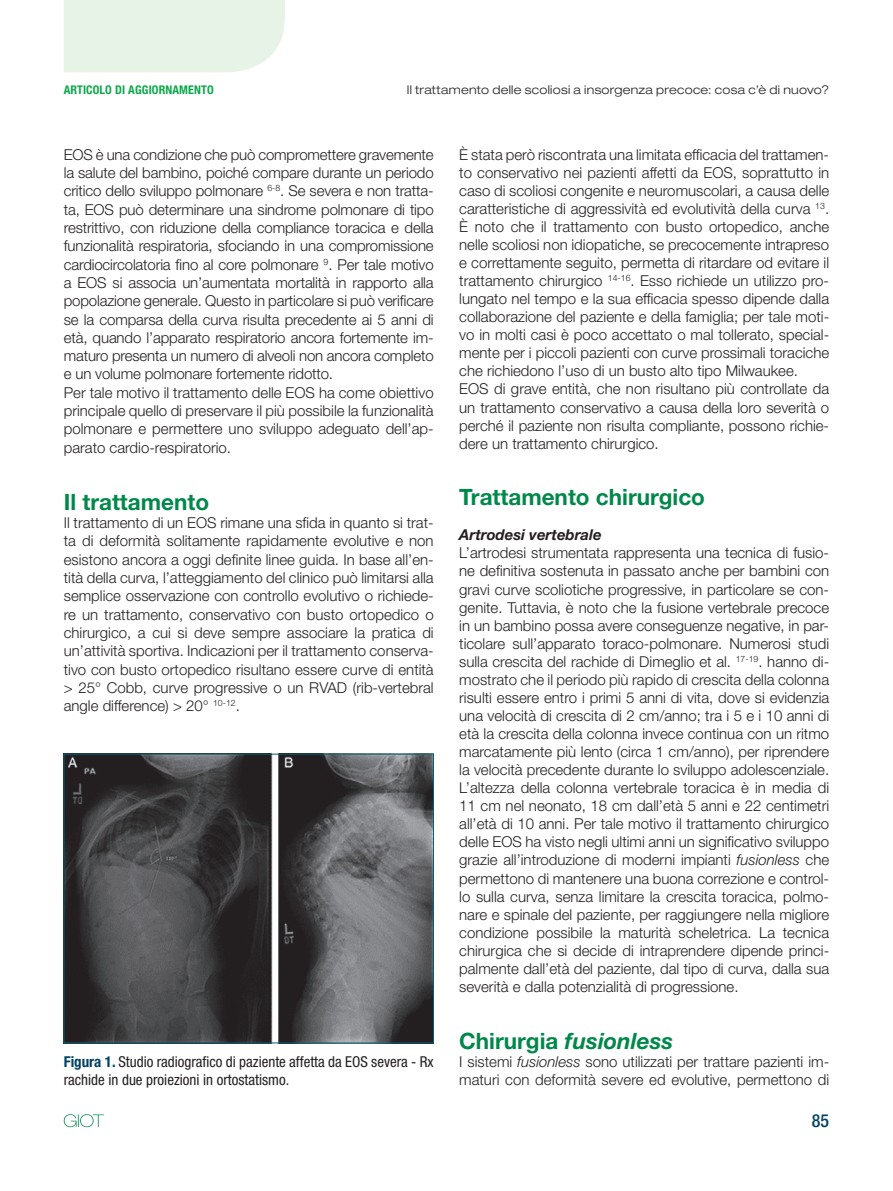
<style>
.page{position:relative;width:893px;height:1191px;background:#fff}
.page>*{position:absolute;margin:0;border:0;box-sizing:border-box;transform-origin:0 0}
.t1{font:700 22.5px "Helvetica Neue LT Std";color:#00884a}
.t2{font:italic 700 22.5px "Helvetica Neue LT Std";color:#00884a}
.t3{font:500 condensed 18px "Helvetica Neue LT Std";color:#004264}
.t4{font:300 15px/18px "Helvetica Neue LT Std";color:#231f20}
.t5{font:condensed 15px/18px "Helvetica Neue LT Std";color:#231f20}
.t6{font:italic 700 15px "Helvetica Neue LT Std";color:#231f20}
.t7{font:300 expanded 12px "Helvetica Neue LT Std";letter-spacing:.025em;color:#231f20}
.t8{font:700 condensed 12px "Helvetica Neue LT Std";letter-spacing:.01em;color:#0ca84b}
.s1{font-weight:700;color:#004264}
.s2{font-style:italic}
.s3{font-style:normal}
</style>
<div class="page">
<div style="left:64px;top:0;width:221px;height:72px;background:#e7f3e7"></div>
<svg style="left:64px;top:1114px;width:40px;height:13px"></svg>
<img style="left:66px;top:756px;width:366px;height:285px">
<div style="left:64px;top:754px;width:370px;height:289px;border:1px solid #0a5d73"></div>
<p class="t8" style="left:64px;top:82px;width:151px">ARTICOLO DI AGGIORNAMENTO</p>
<p class="t7" style="left:407px;top:82px;width:424px">Il trattamento delle scoliosi a insorgenza precoce: cosa c’è di nuovo?</p>
<p class="t4" style="left:64px;top:145px;width:371px">EOS è una condizione che può compromettere gravemente la salute del bambino, poiché compare durante un periodo critico dello sviluppo polmonare <sup>6-8</sup>. Se severa e non tratta&shy;ta, EOS può determinare una sindrome polmonare di tipo restrittivo, con riduzione della compliance toracica e della funzionalità respiratoria, sfociando in una compromissione cardiocircolatoria fino al core polmonare <sup>9</sup>. Per tale motivo a EOS si associa un’aumentata mortalità in rapporto alla popolazione generale. Questo in particolare si può verificare se la comparsa della curva risulta precedente ai 5 anni di età, quando l’apparato respiratorio ancora fortemente im&shy;maturo presenta un numero di alveoli non ancora completo e un volume polmonare fortemente ridotto.<br>Per tale motivo il trattamento delle EOS ha come obiettivo principale quello di preservare il più possibile la funzionalità polmonare e permettere uno sviluppo adeguato dell’ap&shy;parato cardio-respiratorio.</p>
<h1 class="t1" style="left:64px;top:488px;width:147px">Il trattamento</h1>
<p class="t4" style="left:64px;top:513px;width:371px;text-align:justify">Il trattamento di un EOS rimane una sfida in quanto si trat&shy;ta di deformità solitamente rapidamente evolutive e non esistono ancora a oggi definite linee guida. In base all’en&shy;tità della curva, l’atteggiamento del clinico può limitarsi alla semplice osservazione con controllo evolutivo o richiede&shy;re un trattamento, conservativo con busto ortopedico o chirurgico, a cui si deve sempre associare la pratica di un’attività sportiva. Indicazioni per il trattamento conserva&shy;tivo con busto ortopedico risultano essere curve di entità &gt; 25° Cobb, curve progressive o un RVAD (rib-vertebral angle difference) &gt; 20° <sup>10-12</sup>.</p>
<p class="t5" style="left:64px;top:1052px;width:371px"><span class="s1">Figura 1.</span> Studio radiografico di paziente affetta da EOS severa - Rx rachide in due proiezioni in ortostatismo.</p>
<p class="t4" style="left:459px;top:145px;width:371px">È stata però riscontrata una limitata efficacia del trattamen&shy;to conservativo nei pazienti affetti da EOS, soprattutto in caso di scoliosi congenite e neuromuscolari, a causa delle caratteristiche di aggressività ed evolutività della curva <sup>13</sup>.<br>È noto che il trattamento con busto ortopedico, anche nelle scoliosi non idiopatiche, se precocemente intrapreso e correttamente seguito, permetta di ritardare od evitare il trattamento chirurgico <sup>14-16</sup>. Esso richiede un utilizzo pro&shy;lungato nel tempo e la sua efficacia spesso dipende dalla collaborazione del paziente e della famiglia; per tale moti&shy;vo in molti casi è poco accettato o mal tollerato, special&shy;mente per i piccoli pazienti con curve prossimali toraciche che richiedono l’uso di un busto alto tipo Milwaukee.<br>EOS di grave entità, che non risultano più controllate da un trattamento conservativo a causa della loro severità o perché il paziente non risulta compliante, possono richie&shy;dere un trattamento chirurgico.</p>
<h1 class="t1" style="left:459px;top:483px;width:247px">Trattamento chirurgico</h1>
<p class="t6" style="left:459px;top:525px;width:144px">Artrodesi vertebrale</p>
<p class="t4" style="left:459px;top:544px;width:371px;text-align:justify">L’artrodesi strumentata rappresenta una tecnica di fusio&shy;ne definitiva sostenuta in passato anche per bambini con gravi curve scoliotiche progressive, in particolare se con&shy;genite. Tuttavia, è noto che la fusione vertebrale precoce in un bambino possa avere conseguenze negative, in par&shy;ticolare sull’apparato toraco-polmonare. Numerosi studi sulla crescita del rachide di Dimeglio et al. <sup>17-19</sup>. hanno di&shy;mostrato che il periodo più rapido di crescita della colonna risulti essere entro i primi 5 anni di vita, dove si evidenzia una velocità di crescita di 2 cm/anno; tra i 5 e i 10 anni di età la crescita della colonna invece continua con un ritmo marcatamente più lento (circa 1 cm/anno), per riprendere la velocità precedente durante lo sviluppo adolescenziale.<br>L’altezza della colonna vertebrale toracica è in media di 11 cm nel neonato, 18 cm dall’età 5 anni e 22 centimetri all’età di 10 anni. Per tale motivo il trattamento chirurgico delle EOS ha visto negli ultimi anni un significativo sviluppo grazie all’introduzione di moderni impianti <span class="s2">fusionless</span> che permettono di mantenere una buona correzione e control&shy;lo sulla curva, senza limitare la crescita toracica, polmo&shy;nare e spinale del paziente, per raggiungere nella migliore condizione possibile la maturità scheletrica. La tecnica chirurgica che si decide di intraprendere dipende princi&shy;palmente dall’età del paziente, dal tipo di curva, dalla sua severità e dalla potenzialità di progressione.</p>
<h1 class="t2" style="left:459px;top:1026px;width:215px"><span class="s3">Chirurgia</span> fusionless</h1>
<p class="t4" style="left:459px;top:1052px;width:371px">I sistemi <span class="s2">fusionless</span> sono utilizzati per trattare pazienti im&shy;maturi con deformità severe ed evolutive, permettono di</p>
<p class="t3" style="left:812px;top:1110px;width:19px">85</p>
</div>
